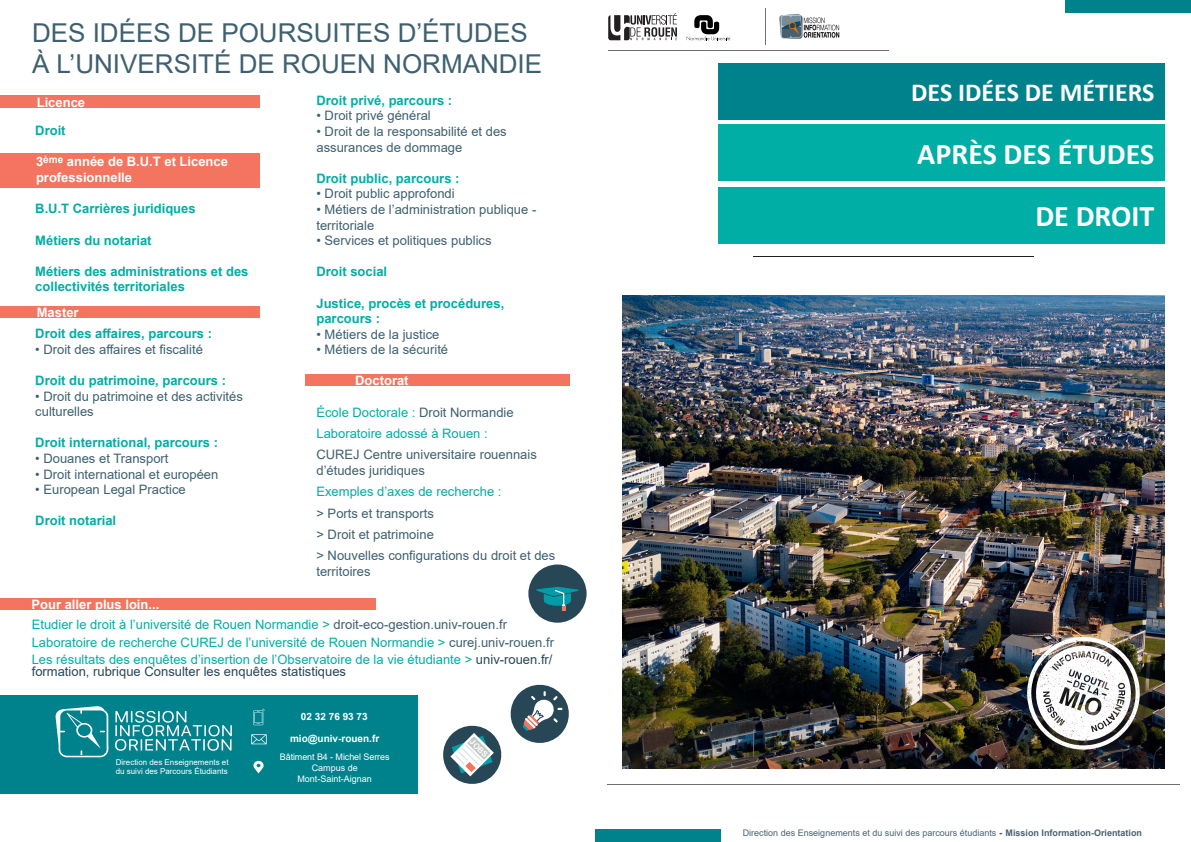
<style>
.page{position:relative;width:1191px;height:842px;background:#fff}
.page>*{position:absolute;margin:0;border:0;box-sizing:border-box;transform-origin:0 0}
.t1{font:700 30px "Calibri";color:#fff}
.t2{font:26px "Arial";color:#3e6070}
.t3{font:700 26px "Calibri";color:#fff}
.t4{font:13px/15.6px "Arial";color:#3e6070}
.t5{font:13px/12px "Arial";color:#00aea5}
.t6{font:700 13px/15.6px "Arial";color:#00aea5}
.t7{font:700 13px/15.6px "Arial";color:#fff}
.t8{font:700 10px "Arial";color:#fff}
.t9{font:9px "Arial";color:#4b6172}
.t10{font:9px "Arial";letter-spacing:-.005em;color:#fff}
.t11{font:8px/8.8px "Arial";color:#fff}
.t12{font:7.9px "Arial Rounded MT Bold";color:#fff}
.s1{color:#3e6070}
.s2{color:#284756}
.s3{font-weight:900}
.s4{font-weight:700}
</style>
<div class="page">
<svg style="left:608px;top:13px;width:69px;height:27px"></svg>
<svg style="left:686px;top:15px;width:44px;height:25px"></svg>
<hr style="left:765px;top:8px;width:1px;height:37px;background:#706f6f">
<hr style="left:608px;top:50px;width:280px;height:1px;background:#706f6f">
<hr style="left:607px;top:784px;width:572px;height:1px;background:#706f6f">
<div style="left:1066px;top:0;width:125px;height:13px;background:#00828d"></div>
<div style="left:595px;top:829px;width:125px;height:13px;background:#00828d"></div>
<div style="left:718px;top:63px;width:446px;height:56px;background:#00828d"></div>
<div style="left:718px;top:124px;width:446px;height:57px;background:#00aea5"></div>
<div style="left:718px;top:187px;width:446px;height:56px;background:#00aea5"></div>
<hr style="left:753px;top:256px;width:280px;height:1px;background:#231f20">
<img style="left:622px;top:295px;width:542px;height:473px">
<img style="left:779px;top:13px;width:61px;height:26px">
<div style="left:1028px;top:638px;width:124px;height:124px;background:#231f20;opacity:.75"></div>
<img style="left:1027px;top:636px;width:113px;height:114px">
<svg style="left:443px;top:684px;width:126px;height:100px"></svg>
<div style="left:528px;top:564px;width:58px;height:59px;background:#284756;border-radius:50%"></div>
<svg style="left:536px;top:587px;width:42px;height:24px"></svg>
<div style="left:0;top:695px;width:417px;height:98px;background:#00828d"></div>
<svg style="left:55px;top:706px;width:177px;height:51px"></svg>
<svg style="left:253px;top:761px;width:11px;height:12px"></svg>
<svg style="left:251px;top:734px;width:16px;height:10px"></svg>
<svg style="left:253px;top:709px;width:12px;height:16px"></svg>
<div style="left:0;top:95px;width:260px;height:13px;background:#f3745f"></div>
<div style="left:0;top:153px;width:260px;height:35px;background:#f3745f"></div>
<div style="left:0;top:306px;width:260px;height:12px;background:#f3745f"></div>
<div style="left:305px;top:374px;width:264px;height:12px;background:#f3745f"></div>
<div style="left:0;top:598px;width:375px;height:12px;background:#f3745f"></div>
<p class="t2" style="left:32px;top:15px;width:497px">DES IDÉES DE POURSUITES D’ÉTUDES</p>
<p class="t2" style="left:32px;top:46px;width:511px">À L’UNIVERSITÉ DE ROUEN NORMANDIE</p>
<p class="t7" style="left:37px;top:95px;width:50px">Licence</p>
<p class="t6" style="left:35px;top:123px;width:32px">Droit</p>
<p class="t7" style="left:36px;top:154px;width:193px">3<sup>ème</sup> année de B.U.T et Licence professionnelle</p>
<p class="t6" style="left:35px;top:201px;width:162px">B.U.T Carrières juridiques</p>
<p class="t6" style="left:35px;top:232px;width:118px">Métiers du notariat</p>
<p class="t6" style="left:35px;top:263px;width:215px">Métiers des administrations et des collectivités territoriales</p>
<p class="t6" style="left:35px;top:326px;width:178px">Droit des affaires, parcours :</p>
<p class="t4" style="left:35px;top:341px;width:169px">• Droit des affaires et fiscalité</p>
<p class="t6" style="left:35px;top:373px;width:192px">Droit du patrimoine, parcours :</p>
<p class="t4" style="left:35px;top:388px;width:209px">• Droit du patrimoine et des activités culturelles</p>
<p class="t6" style="left:35px;top:435px;width:184px">Droit international, parcours :</p>
<p class="t4" style="left:35px;top:450px;width:135px">• Douanes et Transport</p>
<p class="t4" style="left:35px;top:466px;width:185px">• Droit international et européen</p>
<p class="t4" style="left:35px;top:482px;width:152px">• European Legal Practice</p>
<p class="t6" style="left:35px;top:513px;width:82px">Droit notarial</p>
<p class="t7" style="left:37px;top:305px;width:43px">Master</p>
<p class="t7" style="left:31px;top:596px;width:129px">Pour aller plus loin...</p>
<p class="t6" style="left:316px;top:93px;width:137px">Droit privé, parcours :</p>
<p class="t4" style="left:316px;top:108px;width:116px">• Droit privé général</p>
<p class="t4" style="left:316px;top:124px;width:192px">• Droit de la responsabilité et des assurances de dommage</p>
<p class="t6" style="left:316px;top:171px;width:145px">Droit public, parcours :</p>
<p class="t4" style="left:316px;top:186px;width:140px">• Droit public approfondi</p>
<p class="t4" style="left:316px;top:202px;width:221px">• Métiers de l’administration publique - territoriale</p>
<p class="t4" style="left:316px;top:233px;width:177px">• Services et politiques publics</p>
<p class="t6" style="left:316px;top:264px;width:72px">Droit social</p>
<p class="t6" style="left:316px;top:295px;width:189px">Justice, procès et procédures, parcours :</p>
<p class="t4" style="left:316px;top:326px;width:125px">• Métiers de la justice</p>
<p class="t4" style="left:316px;top:342px;width:133px">• Métiers de la sécurité</p>
<p class="t7" style="left:355px;top:373px;width:55px">Doctorat</p>
<p class="t5" style="left:316px;top:406px;width:199px">École Doctorale : <span class="s1">Droit Normandie</span></p>
<p class="t5" style="left:316px;top:427px;width:173px">Laboratoire adossé à Rouen :</p>
<p class="t4" style="left:316px;top:447px;width:222px">CUREJ Centre universitaire rouennais d’études juridiques</p>
<p class="t5" style="left:316px;top:486px;width:186px">Exemples d’axes de recherche :</p>
<p class="t4" style="left:316px;top:505px;width:119px">&gt; Ports et transports</p>
<p class="t4" style="left:316px;top:526px;width:119px">&gt; Droit et patrimoine</p>
<p class="t4" style="left:316px;top:548px;width:240px">&gt; Nouvelles configurations du droit et des territoires</p>
<p class="t5" style="left:32px;top:618px;width:477px">Etudier le droit à l’université de Rouen Normandie &gt; <span class="s1">droit-eco-gestion.univ-rouen.fr</span></p>
<p class="t5" style="left:32px;top:636px;width:524px">Laboratoire de recherche CUREJ de l’université de Rouen Normandie &gt; <span class="s1">curej.univ-rouen.fr</span></p>
<p class="t5" style="left:32px;top:654px;width:522px">Les résultats des enquêtes d’insertion de l’Observatoire de la vie étudiante &gt; <span class="s2">univ-rouen.fr/ formation, rubrique Consulter les enquêtes statistiques</span></p>
<p class="t11" style="left:116px;top:758px;width:114px">Direction des Enseignements et du suivi des Parcours Étudiants</p>
<p class="t8" style="left:301px;top:709px;width:68px">02 32 76 93 73</p>
<p class="t8" style="left:290px;top:732px;width:91px">mio@univ-rouen.fr</p>
<p class="t10" style="left:280px;top:751px;width:111px">Bâtiment B4 - Michel Serres</p>
<p class="t10" style="left:312px;top:761px;width:48px">Campus de</p>
<p class="t10" style="left:297px;top:772px;width:76px">Mont-Saint-Aignan</p>
<p class="t12" style="left:474px;top:737px;width:23px;rotate:45deg">JOBS</p>
<p class="t3" style="left:911px;top:74px;width:245px">DES IDÉES DE MÉTIERS</p>
<p class="t1" style="left:917px;top:133px;width:239px">APRÈS DES ÉTUDES</p>
<p class="t1" style="left:1035px;top:195px;width:120px">DE DROIT</p>
<p class="t9" style="left:742px;top:826px;width:401px">Direction des Enseignements et du suivi des parcours étudiants <span class="s3">-</span> <span class="s4">Mission Information-Orientation</span></p>
</div>
